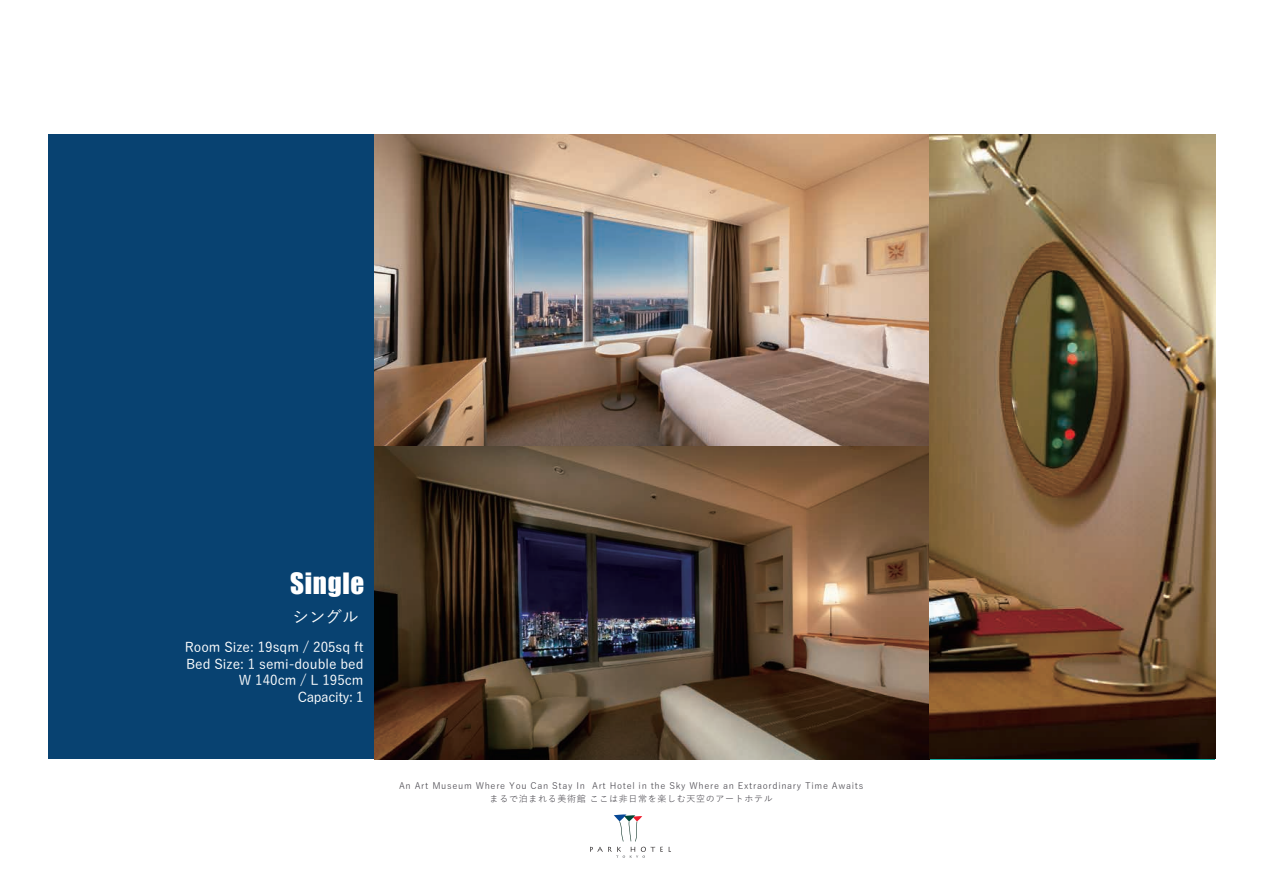
<style>
.page{position:relative;width:1263px;height:893px;background:#fff}
.page>*{position:absolute;margin:0;border:0;box-sizing:border-box;transform-origin:0 0}
.t1{font:27px "Impact";letter-spacing:.025em;color:#fff}
.t2{font:500 16.5px "Yu Gothic";color:#fff}
.t3{font:500 13.5px/16.5px "Yu Gothic";color:#fff;text-align:right}
.t4{font:9px "Yu Gothic";letter-spacing:.075em;color:#403e45}
</style>
<div class="page">
<svg style="left:614px;top:814px;width:28px;height:27px"></svg>
<svg style="left:590px;top:847px;width:73px;height:11px"></svg>
<div style="left:48px;top:134px;width:327px;height:625px;background:#084271"></div>
<img style="left:375px;top:134px;width:840px;height:625px">
<h1 class="t1" style="left:290px;top:562px;width:76px">Single</h1>
<h2 class="t2" style="left:293px;top:602px;width:67px">シングル</h2>
<h3 class="t3" style="left:185px;top:637px;width:180px">Room Size: 19sqm / 205sq ft<br>Bed Size: 1 semi-double bed<br>W 140cm / L 195cm<br>Capacity: 1</h3>
<p class="t4" style="left:399px;top:777px;width:466px">An Art Museum Where You Can Stay In Art Hotel in the Sky Where an Extraordinary Time Awaits</p>
<p class="t4" style="left:490px;top:790px;width:285px">まるで泊まれる美術館 ここは非日常を楽しむ天空のアートホテル</p>
</div>
